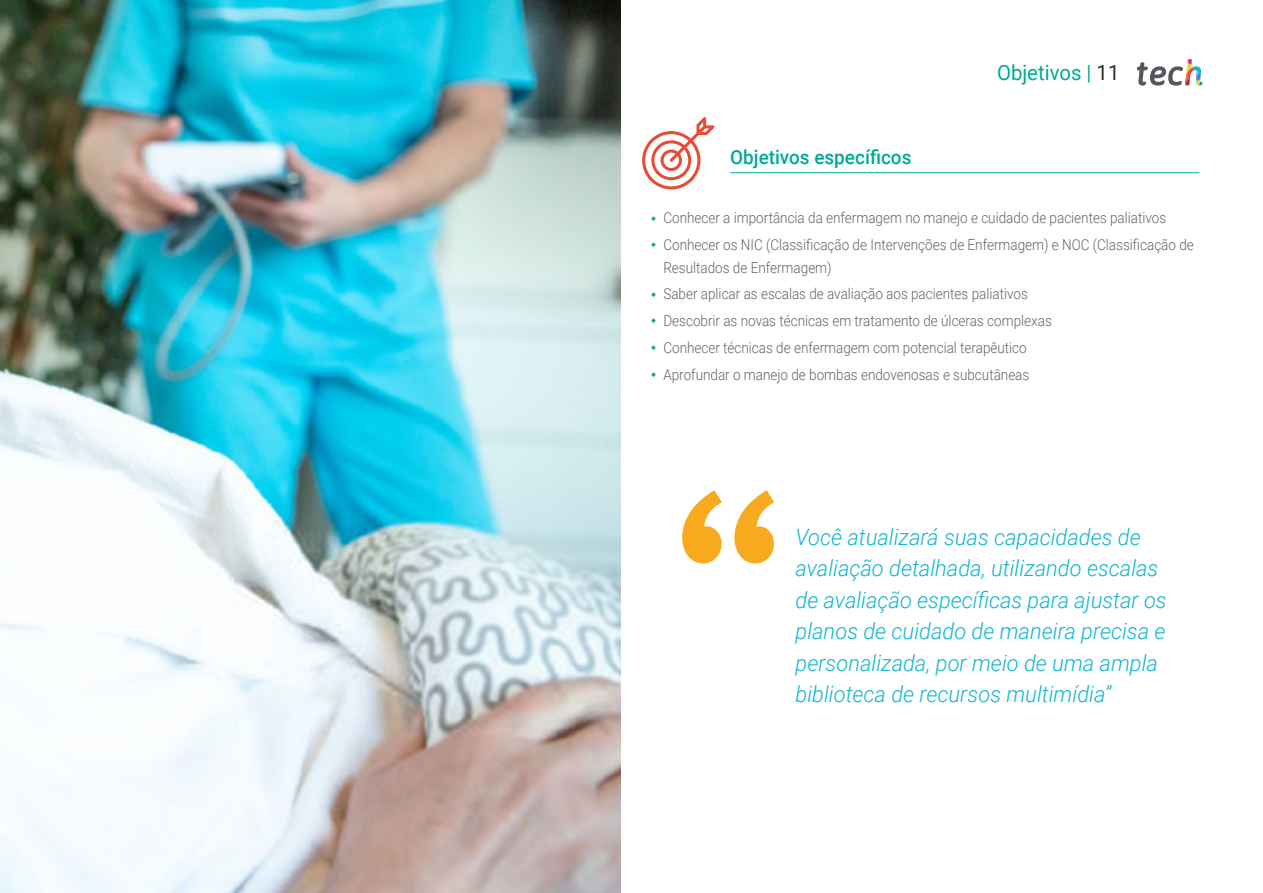
<style>
.page{position:relative;width:1263px;height:893px;background:#fff}
.page>*{position:absolute;margin:0;border:0;box-sizing:border-box;transform-origin:0 0}
.t1{font:italic 300 22.5px/31.5px "Roboto";color:#0fb6cf}
.t2{font:21px "Roboto";color:#00a996}
.t3{font:500 19.5px "Roboto";color:#00a996}
.t4{font:300 15px/26.7px "Roboto";color:#61646a;scale:.9 1}
.s1{color:#312e20}
</style>
<div class="page">
<hr style="left:730px;top:172px;width:469px;height:1px;background:#00a996">
<svg style="left:642px;top:117px;width:72px;height:72px"></svg>
<img style="left:0;top:0;width:621px;height:893px">
<svg style="left:682px;top:490px;width:92px;height:73px"></svg>
<svg style="left:1137px;top:59px;width:65px;height:27px"></svg>
<h3 class="t3" style="left:730px;top:144px;width:183px">Objetivos específicos</h3>
<h2 class="t2" style="left:997px;top:57px;width:124px">Objetivos | <span class="s1">11</span></h2>
<p class="t4" style="left:663px;top:204px;width:591px">Conhecer a importância da enfermagem no manejo e cuidado de pacientes paliativos<br>Conhecer os NIC (Classificação de Intervenções de Enfermagem) e NOC (Classificação de</p>
<p class="t4" style="left:663px;top:253px;width:433px">Resultados de Enfermagem)<br>Saber aplicar as escalas de avaliação aos pacientes paliativos Descobrir as novas técnicas em tratamento de úlceras complexas Conhecer técnicas de enfermagem com potencial terapêutico Aprofundar o manejo de bombas endovenosas e subcutâneas</p>
<h1 class="t1" style="left:795px;top:520px;width:373px">Você atualizará suas capacidades de avaliação detalhada, utilizando escalas de avaliação específicas para ajustar os planos de cuidado de maneira precisa e personalizada, por meio de uma ampla biblioteca de recursos multimídia”</h1>
</div>
